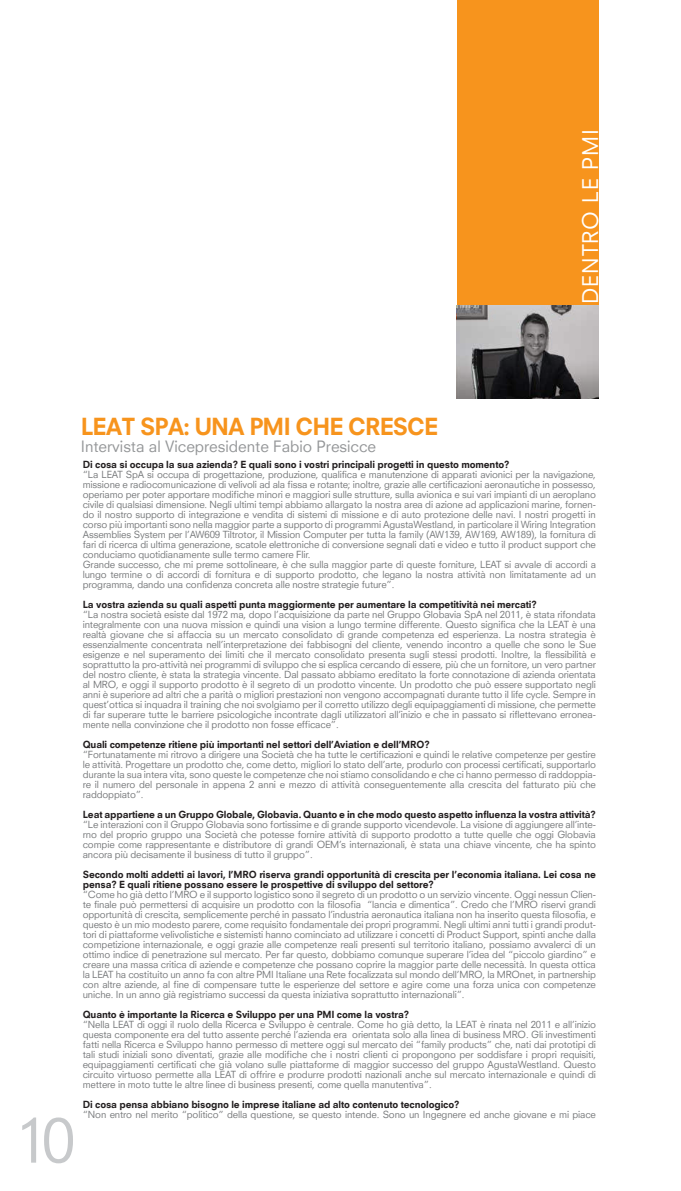
<style>
.page{position:relative;width:681px;height:1191px;background:#fff}
.page>*{position:absolute;margin:0;border:0;box-sizing:border-box;transform-origin:0 0}
.t1{font:60px "Neuzeit SLT";color:#c7c9cb}
.t2{font:800 23px "Neuzeit SLT";letter-spacing:-.04em;color:#f7941d}
.t3{font:21.1px "Neuzeit SLT";letter-spacing:.05em;color:#fff}
.t4{font:15.3px "Neuzeit SLT";color:#949698}
.t5{font:9.6px/10px "Neuzeit SLT";letter-spacing:-.015em;color:#77797b;text-align:justify}
.t6{font:800 9.6px/10px "Neuzeit SLT";letter-spacing:-.015em;color:#231f20}
</style>
<div class="page">
<div style="left:457px;top:1px;width:141px;height:304px;background:#f7941d"></div>
<svg style="left:457px;top:305px;width:141px;height:94px;background:#7a797a"></svg>
<h3 class="t3" style="left:577px;top:304px;width:176px;rotate:-90deg">DENTRO LE PMI</h3>
<h1 class="t1" style="left:14px;top:1104px;width:62px">10</h1>
<h2 class="t2" style="left:81px;top:412px;width:359px">LEAT SPA: UNA PMI CHE CRESCE</h2>
<h3 class="t4" style="left:81px;top:437px;width:297px">Intervista al Vicepresidente Fabio Presicce</h3>
<p class="t6" style="left:83px;top:459px;width:428px">Di cosa si occupa la sua azienda? E quali sono i vostri principali progetti in questo momento?</p>
<p class="t5" style="left:83px;top:469px;width:514px;text-align:left">“La LEAT SpA si occupa di progettazione, produzione, qualifica e manutenzione di apparati avionici per la navigazione, missione e radiocomunicazione di velivoli ad ala fissa e rotante; inoltre, grazie alle certificazioni aeronautiche in possesso, operiamo per poter apportare modifiche minori e maggiori sulle strutture, sulla avionica e sui vari impianti di un aeroplano civile di qualsiasi dimensione. Negli ultimi tempi abbiamo allargato la nostra area di azione ad applicazioni marine, fornen&shy;do il nostro supporto di integrazione e vendita di sistemi di missione e di auto protezione delle navi. I nostri progetti in corso più importanti sono nella maggior parte a supporto di programmi AgustaWestland, in particolare il Wiring Integration Assemblies System per l’AW609 Tiltrotor, il Mission Computer per tutta la family (AW139, AW169, AW189), la fornitura di fari di ricerca di ultima generazione, scatole elettroniche di conversione segnali dati e video e tutto il product support che conduciamo quotidianamente sulle termo camere Flir.<br>Grande successo, che mi preme sottolineare, è che sulla maggior parte di queste forniture, LEAT si avvale di accordi a lungo termine o di accordi di fornitura e di supporto prodotto, che legano la nostra attività non limitatamente ad un programma, dando una confidenza concreta alle nostre strategie future”.</p>
<p class="t6" style="left:83px;top:599px;width:455px">La vostra azienda su quali aspetti punta maggiormente per aumentare la competitività nei mercati?</p>
<p class="t5" style="left:83px;top:609px;width:514px">“La nostra società esiste dal 1972 ma, dopo l’acquisizione da parte nel Gruppo Globavia SpA nel 2011, è stata rifondata integralmente con una nuova mission e quindi una vision a lungo termine differente. Questo significa che la LEAT è una realtà giovane che si affaccia su un mercato consolidato di grande competenza ed esperienza. La nostra strategia è essenzialmente concentrata nell’interpretazione dei fabbisogni del cliente, venendo incontro a quelle che sono le Sue esigenze e nel superamento dei limiti che il mercato consolidato presenta sugli stessi prodotti. Inoltre, la flessibilità e soprattutto la pro-attività nei programmi di sviluppo che si esplica cercando di essere, più che un fornitore, un vero partner del nostro cliente, è stata la strategia vincente. Dal passato abbiamo ereditato la forte connotazione di azienda orientata al MRO, e oggi il supporto prodotto è il segreto di un prodotto vincente. Un prodotto che può essere supportato negli anni è superiore ad altri che a parità o migliori prestazioni non vengono accompagnati durante tutto il life cycle. Sempre in quest’ottica si inquadra il training che noi svolgiamo per il corretto utilizzo degli equipaggiamenti di missione, che permette di far superare tutte le barriere psicologiche incontrate dagli utilizzatori all’inizio e che in passato si riflettevano erronea&shy;mente nella convinzione che il prodotto non fosse efficace”.</p>
<p class="t6" style="left:83px;top:739px;width:348px">Quali competenze ritiene più importanti nel settori dell’Aviation e dell’MRO?</p>
<p class="t5" style="left:83px;top:749px;width:514px">“Fortunatamente mi ritrovo a dirigere una Società che ha tutte le certificazioni e quindi le relative competenze per gestire le attività. Progettare un prodotto che, come detto, migliori lo stato dell’arte, produrlo con processi certificati, supportarlo durante la sua intera vita, sono queste le competenze che noi stiamo consolidando e che ci hanno permesso di raddoppia&shy;re il numero del personale in appena 2 anni e mezzo di attività conseguentemente alla crescita del fatturato più che raddoppiato”.</p>
<p class="t6" style="left:83px;top:809px;width:514px">Leat appartiene a un Gruppo Globale, Globavia. Quanto e in che modo questo aspetto influenza la vostra attività?</p>
<p class="t5" style="left:83px;top:819px;width:514px">“Le interazioni con il Gruppo Globavia sono fortissime e di grande supporto vicendevole. La visione di aggiungere all’inte&shy;rno del proprio gruppo una Società che potesse fornire attività di supporto prodotto a tutte quelle che oggi Globavia compie come rappresentante e distributore di grandi OEM’s internazionali, è stata una chiave vincente, che ha spinto ancora più decisamente il business di tutto il gruppo”.</p>
<p class="t6" style="left:83px;top:869px;width:514px">Secondo molti addetti ai lavori, l’MRO riserva grandi opportunità di crescita per l’economia italiana. Lei cosa ne pensa? E quali ritiene possano essere le prospettive di sviluppo del settore?</p>
<p class="t5" style="left:83px;top:889px;width:514px">“Come ho già detto l’MRO e il supporto logistico sono il segreto di un prodotto o un servizio vincente. Oggi nessun Clien&shy;te finale può permettersi di acquisire un prodotto con la filosofia “lancia e dimentica”. Credo che l’MRO riservi grandi opportunità di crescita, semplicemente perché in passato l’industria aeronautica italiana non ha inserito questa filosofia, e questo è un mio modesto parere, come requisito fondamentale dei propri programmi. Negli ultimi anni tutti i grandi produt&shy;tori di piattaforme velivolistiche e sistemisti hanno cominciato ad utilizzare i concetti di Product Support, spinti anche dalla competizione internazionale, e oggi grazie alle competenze reali presenti sul territorio italiano, possiamo avvalerci di un ottimo indice di penetrazione sul mercato. Per far questo, dobbiamo comunque superare l’idea del “piccolo giardino” e creare una massa critica di aziende e competenze che possano coprire la maggior parte delle necessità. In questa ottica la LEAT ha costituito un anno fa con altre PMI Italiane una Rete focalizzata sul mondo dell’MRO, la MROnet, in partnership con altre aziende, al fine di compensare tutte le esperienze del settore e agire come una forza unica con competenze uniche. In un anno già registriamo successi da questa iniziativa soprattutto internazionali”.</p>
<p class="t6" style="left:83px;top:1009px;width:328px">Quanto è importante la Ricerca e Sviluppo per una PMI come la vostra?</p>
<p class="t5" style="left:83px;top:1019px;width:514px">“Nella LEAT di oggi il ruolo della Ricerca e Sviluppo è centrale. Come ho già detto, la LEAT è rinata nel 2011 e all’inizio questa componente era del tutto assente perché l’azienda era orientata solo alla linea di business MRO. Gli investimenti fatti nella Ricerca e Sviluppo hanno permesso di mettere oggi sul mercato dei “family products” che, nati dai prototipi di tali studi iniziali sono diventati, grazie alle modifiche che i nostri clienti ci propongono per soddisfare i propri requisiti, equipaggiamenti certificati che già volano sulle piattaforme di maggior successo del gruppo AgustaWestland. Questo circuito virtuoso permette alla LEAT di offrire e produrre prodotti nazionali anche sul mercato internazionale e quindi di mettere in moto tutte le altre linee di business presenti, come quella manutentiva”.</p>
<p class="t6" style="left:83px;top:1099px;width:378px">Di cosa pensa abbiano bisogno le imprese italiane ad alto contenuto tecnologico?</p>
<p class="t5" style="left:83px;top:1109px;width:514px">“Non entro nel merito “politico” della questione, se questo intende. Sono un Ingegnere ed anche giovane e mi piace</p>
</div>
